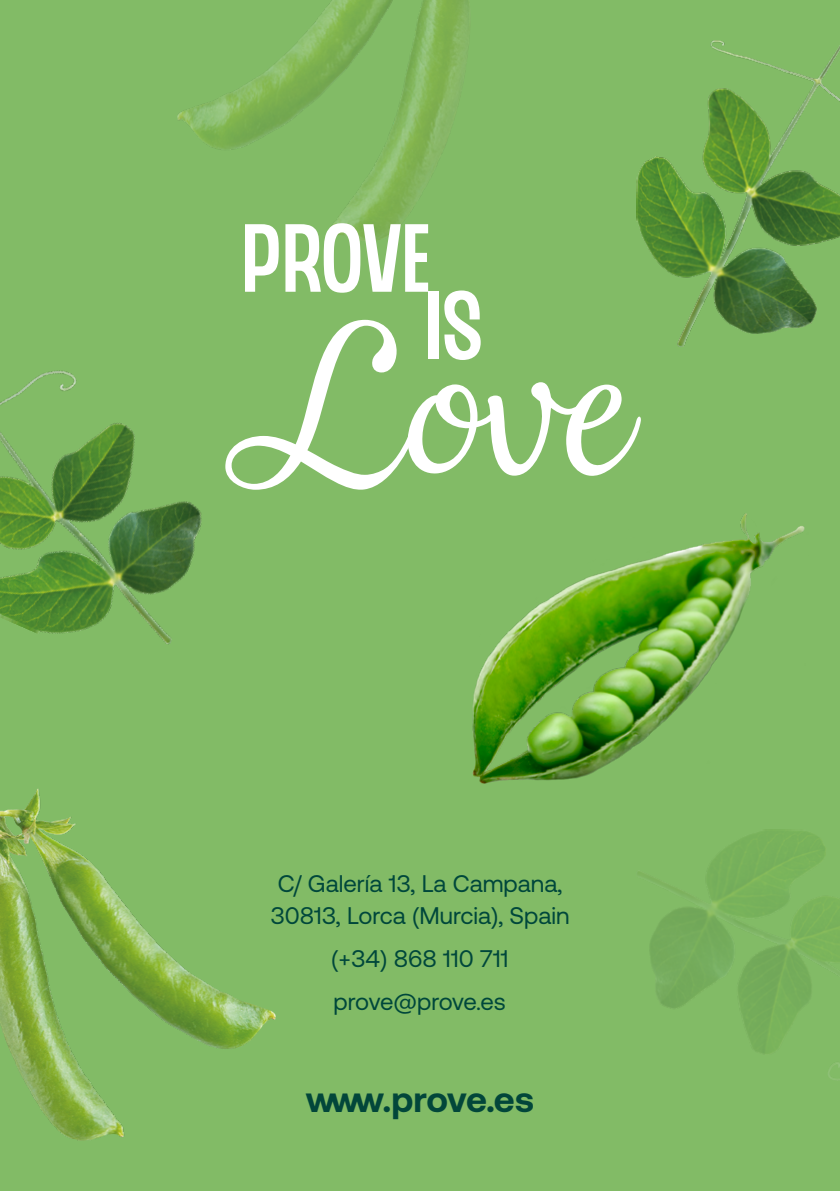
<style>
.page{position:relative;width:840px;height:1191px;background:#fff}
.page>*{position:absolute;margin:0;border:0;box-sizing:border-box;transform-origin:0 0}
.t1{font:201.8px "Dulcelin";color:#fff}
.t2{font:96.4px "CHEDROS";letter-spacing:.01em;color:#fff}
.t3{font:700 36px "Aeonik";letter-spacing:-.015em;color:#02463a}
.t4{font:24px/32px "Aeonik";color:#00473b;text-align:center}
</style>
<div class="page">
<div style="left:0;top:0;width:839px;height:1191px;background:#82bb66"></div>
<img style="left:638px;top:830px;width:201px;height:250px">
<img style="left:636px;top:40px;width:203px;height:306px">
<img style="left:0;top:370px;width:202px;height:275px">
<img style="left:0;top:789px;width:276px;height:351px">
<img style="left:177px;top:0;width:292px;height:241px">
<img style="left:472px;top:513px;width:333px;height:271px">
<h2 class="t2" style="left:241px;top:222px;width:190px">PROVE</h2>
<h2 class="t2" style="left:424px;top:289px;width:59px">IS</h2>
<h1 class="t1" style="left:242px;top:279px;width:397px">Love</h1>
<p class="t4" style="left:270px;top:868px;width:300px">C/ Galería 13, La Campana,<br>30813, Lorca (Murcia), Spain</p>
<p class="t4" style="left:331px;top:936px;width:179px;line-height:43.2px;text-align:left">(+34) 868 110 711 prove@prove.es</p>
<h3 class="t3" style="left:305px;top:1078px;width:230px">www.prove.es</h3>
</div>
